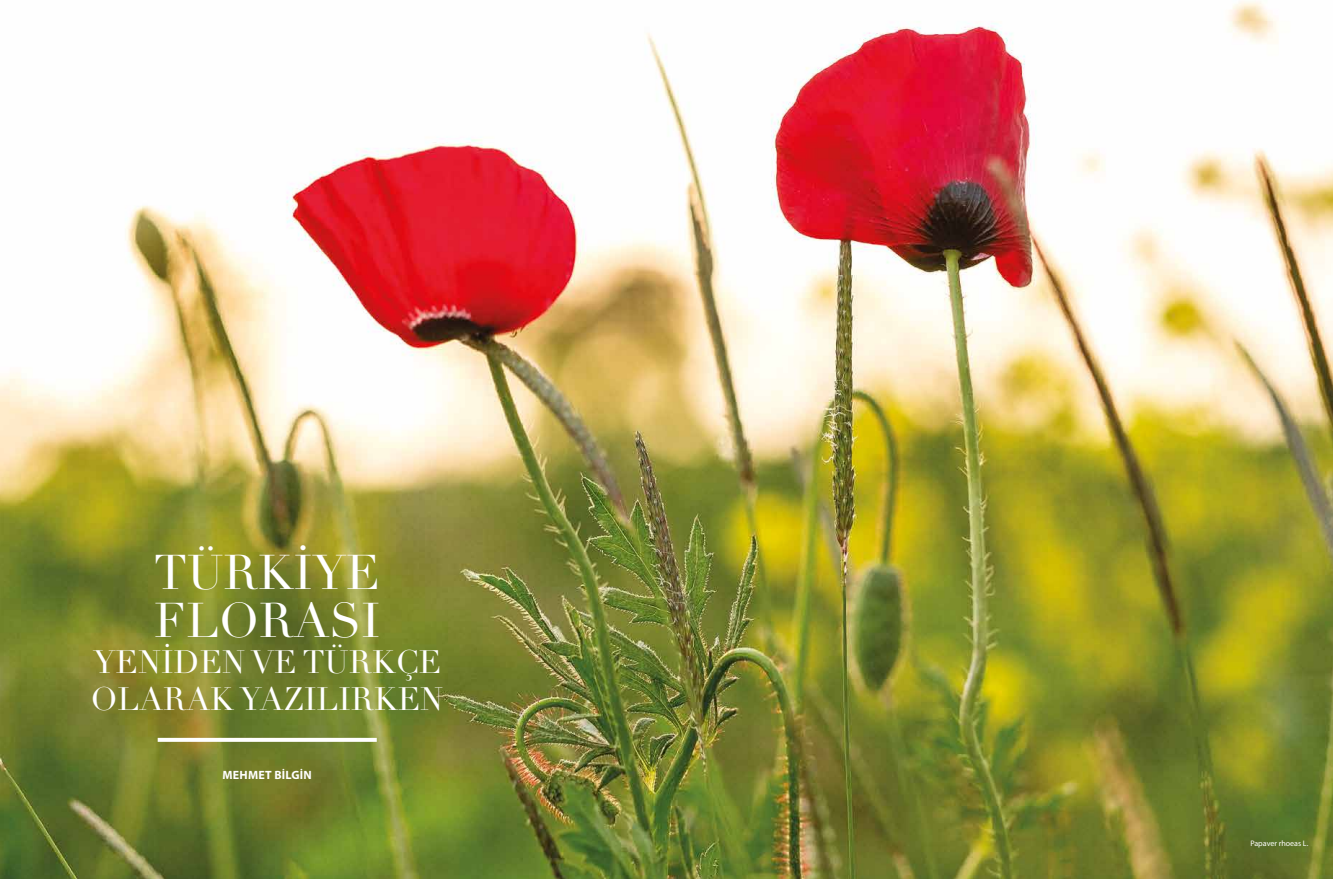
<style>
.page{position:relative;width:1333px;height:879px;background:#fff}
.page>*{position:absolute;margin:0;border:0;box-sizing:border-box;transform-origin:0 0}
.t1{font:48px/48px "Didot LT Roman";color:#fff}
.t2{font:32px/36px "Didot LT Roman";color:#fff}
.t3{font:700 12px "Myriad Pro";letter-spacing:.02em;color:#fff}
.t4{font:8px "Myriad Pro";color:#fff}
</style>
<div class="page">
<img style="left:0;top:1px;width:1332px;height:878px">
<svg style="left:158px;top:738px;width:219px;height:4px"></svg>
<h1 class="t1" style="left:154px;top:550px;width:227px">TÜRKİYE<br>FLORASI</h1>
<p class="t2" style="left:91px;top:645px;width:354px">YENİDEN VE TÜRKÇE<br>OLARAK YAZILIRKEN</p>
<p class="t3" style="left:222px;top:767px;width:91px">MEHMET BILGIN</p>
<p class="t4" style="left:1250px;top:839px;width:59px">Papaver rhoeas L.</p>
</div>
